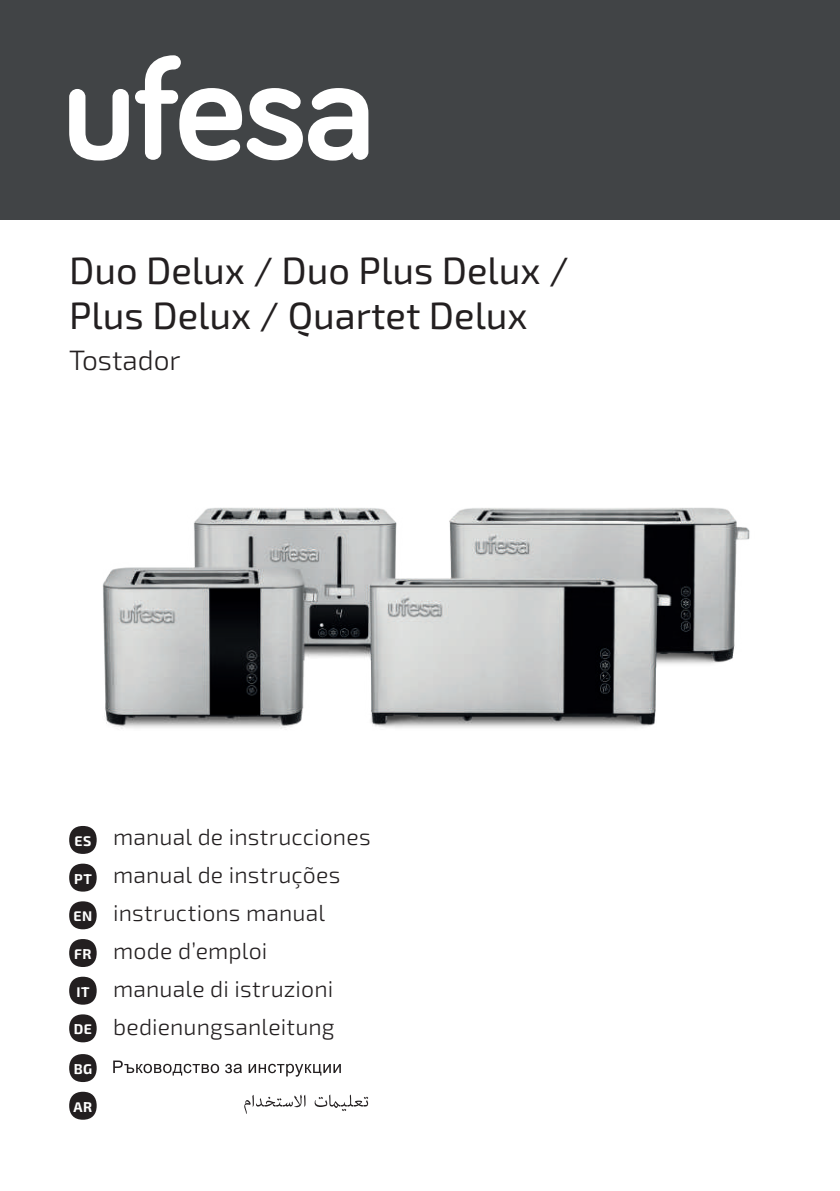
<style>
.page{position:relative;width:840px;height:1191px;background:#fff}
.page>*{position:absolute;margin:0;border:0;box-sizing:border-box;transform-origin:0 0}
.t1{font:38px/45.6px "Exo 2";color:#231f20}
.t2{font:300 28px "Exo 2";color:#231f20}
.t3{font:300 23px/38px "Exo 2";letter-spacing:.005em;color:#231f20}
.t4{font:700 14px "Exo 2";letter-spacing:.035em;color:#fff}
</style>
<div class="page">
<div style="left:0;top:0;width:839px;height:220px;background:#414446"></div>
<svg style="left:69px;top:55px;width:299px;height:106px"></svg>
<div style="left:69px;top:826px;width:28px;height:28px;background:#231f20;border-radius:50%"></div>
<div style="left:69px;top:901px;width:28px;height:28px;background:#231f20;border-radius:50%"></div>
<div style="left:69px;top:863px;width:28px;height:28px;background:#231f20;border-radius:50%"></div>
<div style="left:69px;top:939px;width:28px;height:28px;background:#231f20;border-radius:50%"></div>
<div style="left:69px;top:976px;width:28px;height:28px;background:#231f20;border-radius:50%"></div>
<div style="left:69px;top:1014px;width:28px;height:28px;background:#231f20;border-radius:50%"></div>
<div style="left:69px;top:1054px;width:28px;height:28px;background:#231f20;border-radius:50%"></div>
<div style="left:69px;top:1091px;width:28px;height:28px;background:#231f20;border-radius:50%"></div>
<svg style="left:113px;top:1060px;width:106px;height:15px"></svg>
<svg style="left:225px;top:1063px;width:17px;height:10px"></svg>
<svg style="left:248px;top:1063px;width:93px;height:13px"></svg>
<svg style="left:244px;top:1094px;width:124px;height:20px"></svg>
<img style="left:102px;top:507px;width:648px;height:222px">
<h1 class="t1" style="left:69px;top:248px;width:501px">Duo Delux / Duo Plus Delux /<br>Plus Delux / Quartet Delux</h1>
<p class="t2" style="left:69px;top:344px;width:113px">Tostador</p>
<p class="t4" style="left:74px;top:831px;width:18px">ES</p>
<p class="t4" style="left:74px;top:869px;width:19px">PT</p>
<p class="t4" style="left:74px;top:906px;width:20px">EN</p>
<p class="t4" style="left:74px;top:944px;width:19px">FR</p>
<p class="t4" style="left:76px;top:982px;width:15px">IT</p>
<p class="t4" style="left:74px;top:1019px;width:20px">DE</p>
<p class="t4" style="left:74px;top:1059px;width:20px">BG</p>
<p class="t4" style="left:73px;top:1097px;width:20px">AR</p>
<p class="t3" style="left:113px;top:818px;width:259px">manual de instrucciones manual de instruções instructions manual mode d’emploi<br>manuale di istruzioni bedienungsanleitung</p>
</div>
